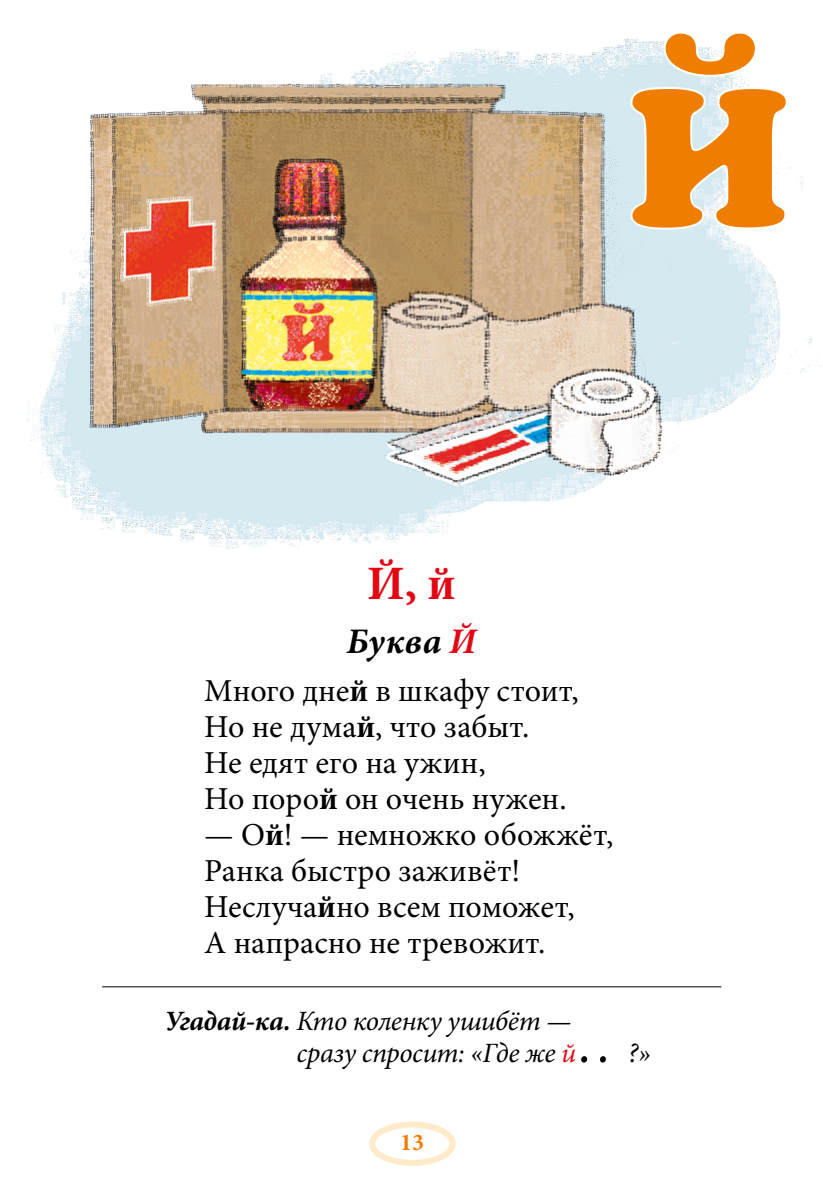
<style>
.page{position:relative;width:823px;height:1191px;background:#fff}
.page>*{position:absolute;margin:0;border:0;box-sizing:border-box;transform-origin:0 0}
.t1{font:700 48px "Minion Pro";color:#e30613}
.t2{font:italic 700 36px "Minion Pro";letter-spacing:.005em;color:#000}
.t3{font:32px/36px "Minion Pro";color:#000}
.t4{font:italic 28px/32px "Minion Pro";letter-spacing:-.015em;color:#000}
.t5{font:700 24px "Minion Pro";color:#ef7d00}
.s1{color:#e30613}
.s2{font-weight:700}
.s3{font-size:56px}
</style>
<div class="page">
<hr style="left:102px;top:986px;width:619px;height:1px;background:#000">
<img style="left:413px;top:40px;width:408px;height:357px">
<img style="left:27px;top:232px;width:422px;height:317px">
<img style="left:84px;top:53px;width:654px;height:463px">
<div style="left:369px;top:1121px;width:86px;height:44px;border:6px solid #ffeaca;border-radius:50%"></div>
<svg style="left:629px;top:33px;width:159px;height:198px"></svg>
<h1 class="t1" style="left:367px;top:549px;width:90px">Й, й</h1>
<p class="t2" style="left:346px;top:616px;width:131px">Буква <span class="s1">Й</span></p>
<p class="t3" style="left:204px;top:672px;width:375px">Много дне<span class="s2">й</span> в шкафу стоит,<br>Но не дума<span class="s2">й</span>, что забыт.<br>Не едят его на ужин,<br>Но поро<span class="s2">й</span> он очень нужен.</p>
<p class="t3" style="left:204px;top:816px;width:410px">— О<span class="s2">й</span>! — немножко обожжёт,<br>Ранка быстро заживёт!<br>Неслуча<span class="s2">й</span>но всем поможет,<br>А напрасно не тревожит.</p>
<p class="t4" style="left:296px;top:1005px;width:355px;text-indent:-132px"><span class="s2">Угадай-ка.</span> Кто коленку ушибёт —<br>сразу спросит: «Где же <span class="s1">й</span><span class="s3">..</span> ?»</p>
<p class="t5" style="left:400px;top:1125px;width:25px">13</p>
</div>
